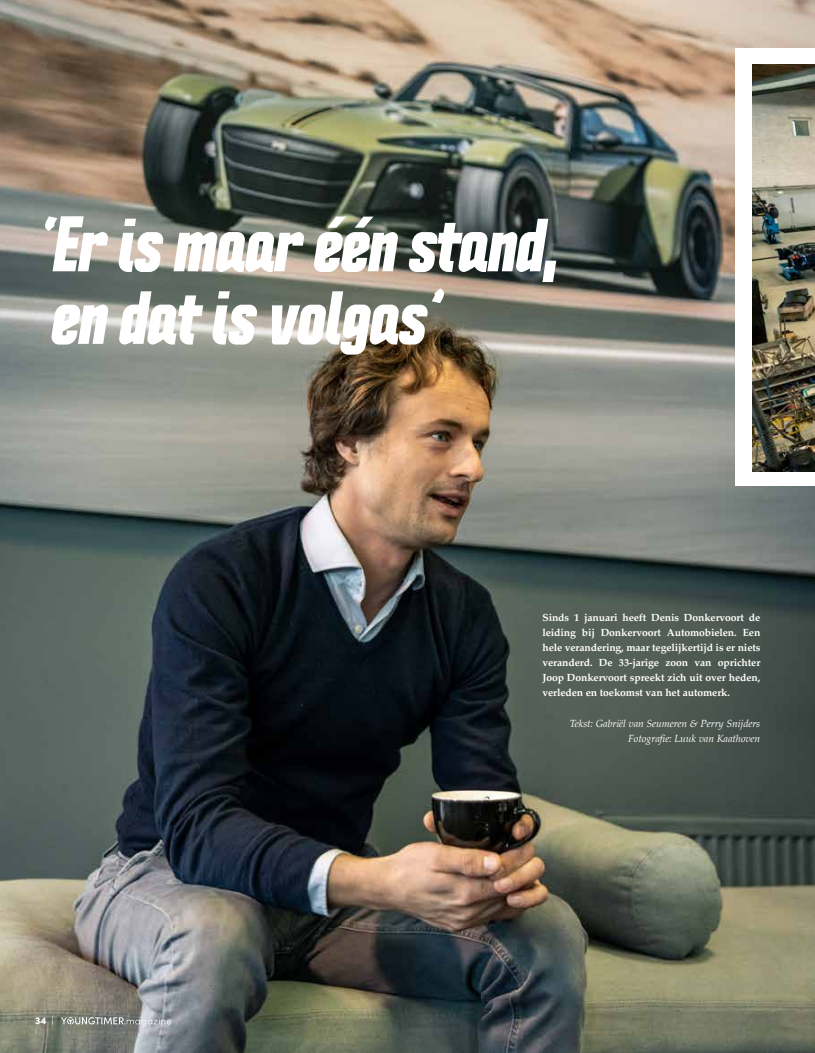
<style>
.page{position:relative;width:815px;height:1053px;background:#fff}
.page>*{position:absolute;margin:0;border:0;box-sizing:border-box;transform-origin:0 0}
.t1{font:italic 900 condensed 68.75px/72.5px "Politica";letter-spacing:-.02em;color:#fff}
.t2{font:700 10.38px/15px "Palatino";letter-spacing:-.01em;color:#fff;text-align:justify}
.t3{font:italic 10.38px/15px "Palatino";letter-spacing:-.01em;color:#fff;text-align:right}
.t4{font:900 10px "Sofia Pro";color:#fff}
.s1{font-family:"Politica";font-weight:400;font-stretch:condensed;font-size:9.75px}
</style>
<div class="page">
<img style="left:0;top:0;width:815px;height:1052px">
<svg style="left:61px;top:1016px;width:110px;height:10px"></svg>
<div style="left:735px;top:49px;width:80px;height:436px;background:#fff"></div>
<img style="left:753px;top:64px;width:62px;height:407px">
<h1 class="t1" style="left:39px;top:205px;width:523px">‘Er is maar één stand, en dat is volgas’</h1>
<p class="t4" style="left:35px;top:1012px;width:20px">34 <span class="s1">|</span></p>
<p class="t2" style="left:542px;top:610px;width:219px">Sinds 1 januari heeft Denis Donkervoort de leiding bij Donkervoort Automobielen. Een hele verandering, maar tegelijkertijd is er niets veranderd. De 33-jarige zoon van oprichter Joop Donkervoort spreekt zich uit over heden, verleden en toekomst van het automerk.</p>
<p class="t3" style="left:570px;top:715px;width:192px">Tekst: Gabriël van Seumeren &amp; Perry Snijders<br>Fotografie: Luuk van Kaathoven</p>
</div>
